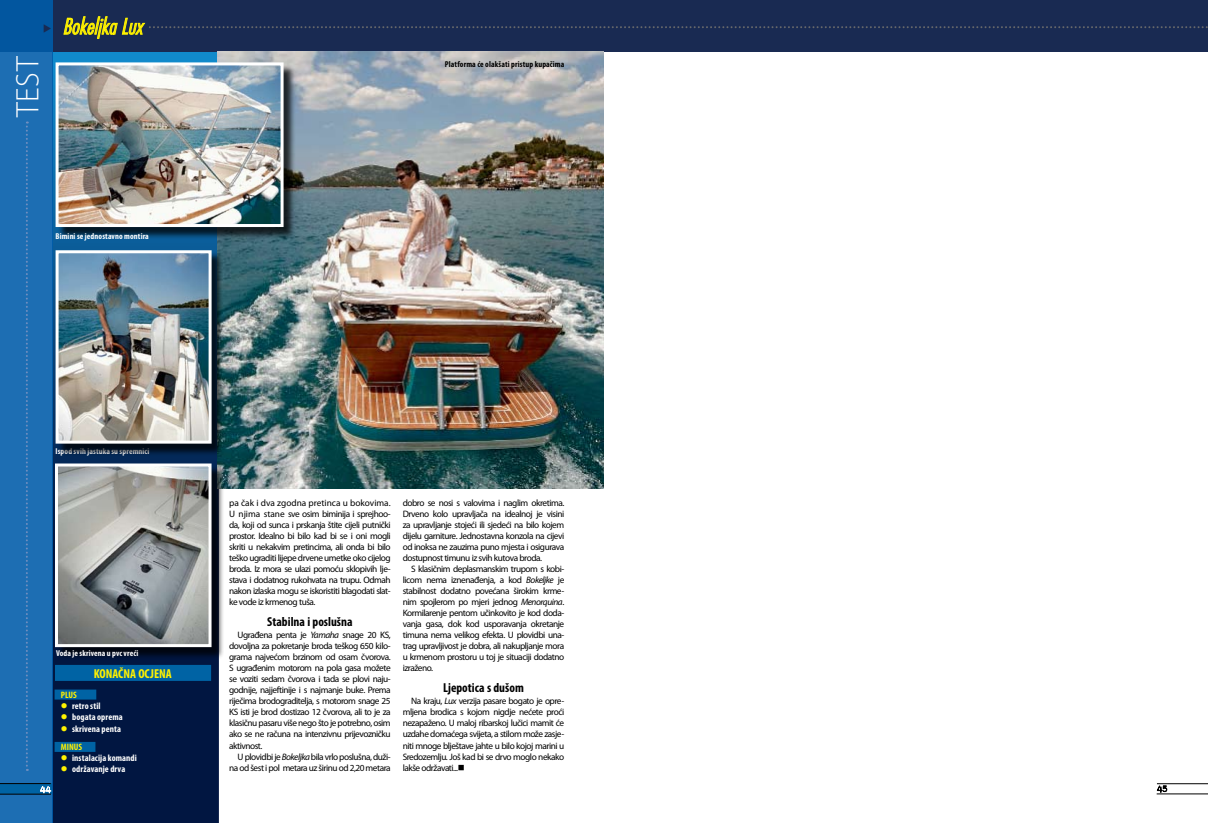
<style>
.page{position:relative;width:1208px;height:823px;background:#fff}
.page>*{position:absolute;margin:0;border:0;box-sizing:border-box;transform-origin:0 0}
.t1{font:300 32.6px "Myriad Pro";color:#fff;scale:.96 1}
.t2{font:italic 24px "Futura TEE Ligh Cond";color:#fff200}
.t3{font:700 condensed 13px "Myriad Pro";color:#000}
.t4{font:700 condensed 13px "Myriad Pro";color:#fff200}
.t5{font:9.3px/11px "Myriad Pro";letter-spacing:-.05em;color:#000;text-align:justify}
.t6{font:700 condensed 9.3px/18.2px "Myriad Pro";letter-spacing:.01em;color:#fff}
.t7{font:700 condensed 9.3px "Myriad Pro";color:#fff200}
.t8{font:700 condensed 8.5px "Myriad Pro";letter-spacing:.015em;color:#fff}
.t9{font:700 condensed 8.5px "Myriad Pro";letter-spacing:.015em;color:#000}
.s1{color:#fff200}
.s2{font-style:italic}
</style>
<div class="page">
<svg style="left:53px;top:52px;width:165px;height:770px;background:#022351"></svg>
<div style="left:0;top:0;width:604px;height:52px;background:#192a52"></div>
<svg style="left:0;top:0;width:53px;height:822px;background:#1a6bb1"></svg>
<svg style="left:26px;top:121px;width:2px;height:649px"></svg>
<svg style="left:0;top:783px;width:51px;height:10px"></svg>
<svg style="left:40px;top:785px;width:11px;height:7px"></svg>
<hr style="left:0;top:793px;width:51px;height:1px;background:#000">
<hr style="left:0;top:782px;width:51px;height:1px;background:#000">
<div style="left:604px;top:0;width:604px;height:52px;background:#192a52"></div>
<hr style="left:1157px;top:783px;width:51px;height:1px;background:#000">
<hr style="left:1156px;top:792px;width:52px;height:1px;background:#000">
<svg style="left:1157px;top:784px;width:10px;height:8px"></svg>
<img style="left:217px;top:51px;width:387px;height:437px">
<svg style="left:63px;top:16px;width:1145px;height:23px"></svg>
<div style="left:55px;top:689px;width:41px;height:10px;background:#0063a4"></div>
<div style="left:55px;top:741px;width:40px;height:10px;background:#0063a4"></div>
<div style="left:55px;top:664px;width:156px;height:16px;background:#0063a4"></div>
<div style="left:56px;top:464px;width:172px;height:199px;background:#000;opacity:.75"></div>
<img style="left:59px;top:467px;width:148px;height:175px">
<div style="left:55px;top:463px;width:156px;height:183px;border:3px solid #fff"></div>
<div style="left:57px;top:251px;width:171px;height:209px;background:#000;opacity:.75"></div>
<img style="left:60px;top:254px;width:148px;height:185px">
<div style="left:56px;top:250px;width:156px;height:193px;border:3px solid #fff"></div>
<div style="left:57px;top:64px;width:243px;height:180px;background:#000;opacity:.75"></div>
<img style="left:60px;top:66px;width:219px;height:157px">
<div style="left:56px;top:62px;width:227px;height:165px;border:3px solid #fff"></div>
<svg style="left:44px;top:24px;width:7px;height:8px"></svg>
<h1 class="t1" style="left:10px;top:117px;width:65px;rotate:-90deg">TEST</h1>
<h2 class="t2" style="left:63px;top:12px;width:87px">BokeljkaLux</h2>
<p class="t8" style="left:56px;top:231px;width:95px">Bimini se jednostavno montira</p>
<p class="t9" style="left:445px;top:59px;width:121px">Platforma će olakšati pristup kupačima</p>
<p class="t8" style="left:56px;top:446px;width:95px">Ispod svih jastuka su spremnici</p>
<p class="t8" style="left:56px;top:647px;width:84px">Voda je skrivena u pvc vreći</p>
<h3 class="t4" style="left:94px;top:665px;width:80px">KONAČNA OCJENA</h3>
<p class="t7" style="left:61px;top:688px;width:17px">PLUS</p>
<p class="t6" style="left:61px;top:696px;width:41px"><span class="s1">●</span> retro stil</p>
<p class="t6" style="left:61px;top:707px;width:63px"><span class="s1">●</span> bogata oprema</p>
<p class="t6" style="left:61px;top:718px;width:62px"><span class="s1">●</span> skrivena penta<br><span class="s1">MINUS</span></p>
<p class="t6" style="left:61px;top:748px;width:78px"><span class="s1">●</span> instalacija komandi</p>
<p class="t6" style="left:61px;top:759px;width:66px"><span class="s1">●</span> održavanje drva</p>
<p class="t5" style="left:229px;top:496px;width:163px">pa čak i dva zgodna pretinca u bokovima.<br>U njima stane sve osim biminija i sprejhoo&shy;da, koji od sunca i prskanja štite cijeli putnički prostor. Idealno bi bilo kad bi se i oni mogli skriti u nekakvim pretincima, ali onda bi bilo teško ugraditi lijepe drvene umetke oko cijelog broda. Iz mora se ulazi pomoću sklopivih lje&shy;stava i dodatnog rukohvata na trupu. Odmah nakon izlaska mogu se iskoristiti blagodati slat&shy;ke vode iz krmenog tuša.</p>
<h3 class="t3" style="left:267px;top:612px;width:87px">Stabilna i poslušna</h3>
<p class="t5" style="left:229px;top:629px;width:163px;text-indent:9px">Ugrađena penta je <span class="s2">Yamaha</span> snage 20 KS, dovoljna za pokretanje broda teškog 650 kilo&shy;grama najvećom brzinom od osam čvorova.<br>S ugrađenim motorom na pola gasa možete se voziti sedam čvorova i tada se plovi naju&shy;godnije, najjeftinije i s najmanje buke. Prema riječima brodograditelja, s motorom snage 25<br>KS isti je brod dostizao 12 čvorova, ali to je za klasičnu pasaru više nego što je potrebno, osim ako se ne računa na intenzivnu prijevozničku aktivnost.</p>
<p class="t5" style="left:229px;top:750px;width:163px;text-align:right">U plovidbi je <span class="s2">Bokeljka</span> bila vrlo poslušna, duži&shy;na od šest i pol metara uz širinu od 2,20 metara</p>
<p class="t5" style="left:403px;top:496px;width:163px">dobro se nosi s valovima i naglim okretima.<br>Drveno kolo upravljača na idealnoj je visini za upravljanje stojeći ili sjedeći na bilo kojem dijelu garniture. Jednostavna konzola na cijevi od inoksa ne zauzima puno mjesta i osigurava dostupnost timunu iz svih kutova broda.</p>
<p class="t5" style="left:403px;top:563px;width:163px;text-indent:9px">S klasičnim deplasmanskim trupom s kobi&shy;licom nema iznenađenja, a kod <span class="s2">Bokeljke</span> je stabilnost dodatno povećana širokim krme&shy;nim spojlerom po mjeri jednog <span class="s2">Menorquina</span>.<br>Kormilarenje pentom učinkovito je kod doda&shy;vanja gasa, dok kod usporavanja okretanje timuna nema velikog efekta. U plovidbi una&shy;trag upravljivost je dobra, ali nakupljanje mora u krmenom prostoru u toj je situaciji dodatno izraženo.</p>
<h3 class="t3" style="left:443px;top:678px;width:82px">Ljepotica s dušom</h3>
<p class="t5" style="left:403px;top:695px;width:163px;text-indent:9px">Na kraju, <span class="s2">Lux</span> verzija pasare bogato je opre&shy;mljena brodica s kojom nigdje nećete proći nezapaženo. U maloj ribarskoj lučici mamit će uzdahe domaćega svijeta, a stilom može zasje&shy;niti mnoge blještave jahte u bilo kojoj marini u Sredozemlju. Još kad bi se drvo moglo nekako lakše održavati...■</p>
</div>
